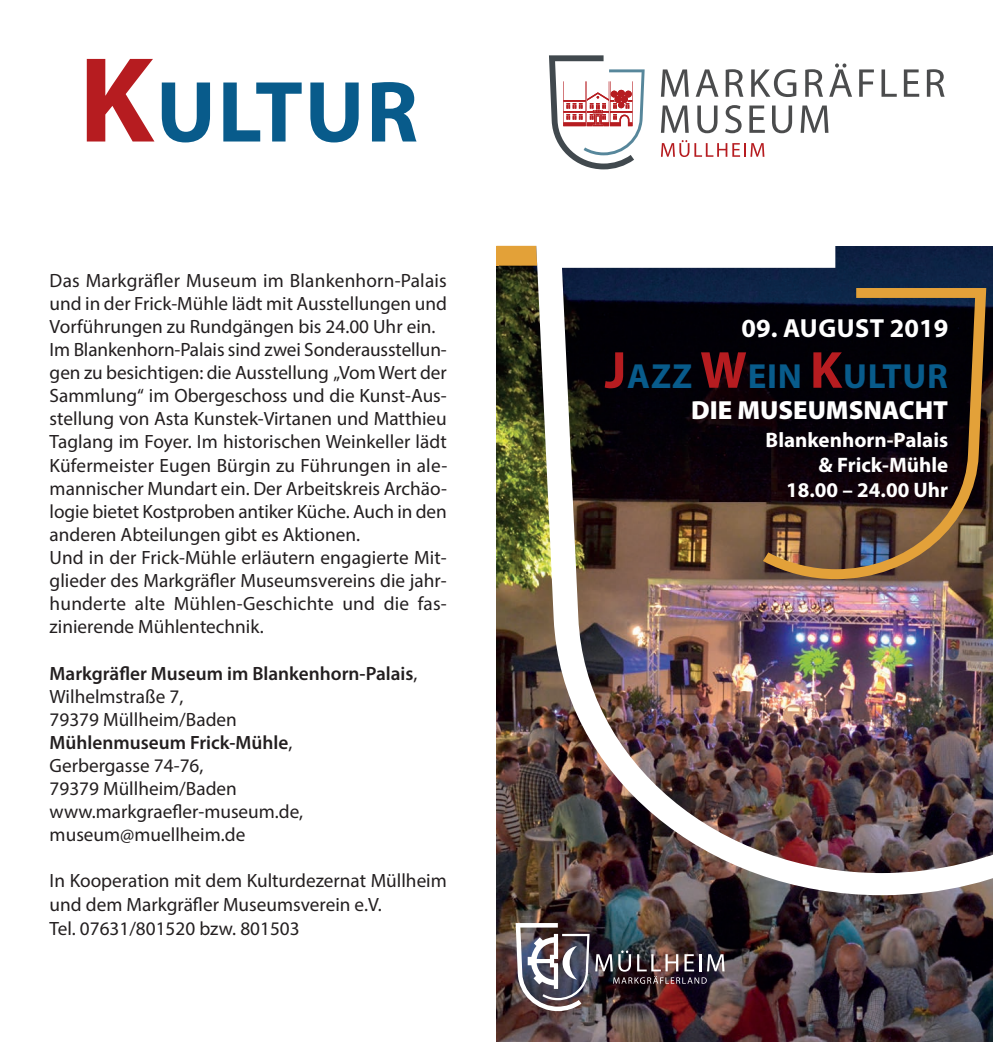
<style>
.page{position:relative;width:993px;height:1042px;background:#fff}
.page>*{position:absolute;margin:0;border:0;box-sizing:border-box;transform-origin:0 0}
.t1{font:700 87.5px "Myriad Pro";letter-spacing:.02em;color:#085b8b}
.t2{font:700 35px "Myriad Pro";letter-spacing:.02em;color:#085b8b}
.t3{font:900 26.25px "Myriad Pro";color:#fff}
.t4{font:700 26.25px "Myriad Pro";color:#fff}
.t5{font:700 21px "Myriad Pro";color:#fff}
.t6{font:19.25px/23.1px "Myriad Pro";color:#231f20;text-align:justify}
.t7{font:600 19.25px "Myriad Pro";color:#231f20}
.s1{font-size:122.5px;color:#b61c20}
.s2{font-weight:400}
.s3{font-size:52.5px;color:#b61c20}
</style>
<div class="page">
<svg style="left:661px;top:140px;width:103px;height:17px"></svg>
<svg style="left:549px;top:55px;width:95px;height:114px"></svg>
<svg style="left:660px;top:69px;width:28px;height:28px"></svg>
<svg style="left:695px;top:69px;width:23px;height:28px"></svg>
<svg style="left:725px;top:69px;width:18px;height:28px"></svg>
<svg style="left:751px;top:69px;width:45px;height:28px"></svg>
<svg style="left:805px;top:69px;width:17px;height:28px"></svg>
<svg style="left:829px;top:63px;width:22px;height:34px"></svg>
<svg style="left:859px;top:69px;width:14px;height:28px"></svg>
<svg style="left:881px;top:69px;width:15px;height:28px"></svg>
<svg style="left:903px;top:69px;width:15px;height:28px"></svg>
<svg style="left:926px;top:69px;width:18px;height:28px"></svg>
<svg style="left:660px;top:106px;width:28px;height:27px"></svg>
<svg style="left:697px;top:106px;width:20px;height:27px"></svg>
<svg style="left:725px;top:105px;width:16px;height:28px"></svg>
<svg style="left:749px;top:106px;width:15px;height:27px"></svg>
<svg style="left:772px;top:106px;width:19px;height:27px"></svg>
<svg style="left:800px;top:106px;width:28px;height:27px"></svg>
<img style="left:496px;top:266px;width:496px;height:776px">
<svg style="left:498px;top:246px;width:38px;height:20px"></svg>
<hr style="left:496px;top:246px;width:2px;height:20px;background:#e3a138">
<img style="left:595px;top:950px;width:129px;height:33px">
<img style="left:515px;top:923px;width:74px;height:88px">
<img style="left:536px;top:246px;width:456px;height:649px">
<p class="t1" style="left:79px;top:79px;width:341px"><span class="s1">K</span>ULTUR</p>
<p class="t6" style="left:50px;top:270px;width:398px">Das Markgräfler Museum im Blankenhorn-Palais und in der Frick-Mühle lädt mit Ausstellungen und Vorführungen zu Rundgängen bis 24.00 Uhr ein.</p>
<p class="t6" style="left:50px;top:340px;width:399px">Im Blankenhorn-Palais sind zwei Sonderausstellun&shy;gen zu besichtigen: die Ausstellung „Vom Wert der Sammlung“ im Obergeschoss und die Kunst-Aus&shy;stellung von Asta Kunstek-Virtanen und Matthieu Taglang im Foyer. Im historischen Weinkeller lädt Küfermeister Eugen Bürgin zu Führungen in ale&shy;mannischer Mundart ein. Der Arbeitskreis Archäo&shy;logie bietet Kostproben antiker Küche. Auch in den anderen Abteilungen gibt es Aktionen.</p>
<p class="t6" style="left:50px;top:547px;width:398px">Und in der Frick-Mühle erläutern engagierte Mit&shy;glieder des Markgräfler Museumsvereins die jahr&shy;hunderte alte Mühlen-Geschichte und die fas&shy;zinierende Mühlentechnik.</p>
<p class="t7" style="left:50px;top:661px;width:369px">Markgräfler Museum im Blankenhorn-Palais<span class="s2">,</span></p>
<p class="t6" style="left:50px;top:686px;width:135px">Wilhelmstraße 7,</p>
<p class="t6" style="left:50px;top:709px;width:189px">79379 Müllheim/Baden</p>
<p class="t7" style="left:50px;top:731px;width:244px">Mühlenmuseum Frick-Mühle<span class="s2">,</span></p>
<p class="t6" style="left:50px;top:755px;width:155px">Gerbergasse 74-76,</p>
<p class="t6" style="left:50px;top:778px;width:189px">79379 Müllheim/Baden</p>
<p class="t6" style="left:50px;top:802px;width:255px">www.markgraefler-museum.de,</p>
<p class="t6" style="left:50px;top:825px;width:197px">museum@muellheim.de</p>
<p class="t6" style="left:50px;top:871px;width:398px">In Kooperation mit dem Kulturdezernat Müllheim und dem Markgräfler Museumsverein e.V.</p>
<p class="t6" style="left:50px;top:918px;width:251px">Tel. 07631/801520 bzw. 801503</p>
<p class="t4" style="left:741px;top:318px;width:208px">09. AUGUST 2019</p>
<p class="t2" style="left:604px;top:363px;width:344px"><span class="s3">J</span>AZZ <span class="s3">W</span>EIN <span class="s3">K</span>ULTUR</p>
<p class="t3" style="left:690px;top:395px;width:259px">DIE MUSEUMSNACHT</p>
<p class="t5" style="left:765px;top:432px;width:184px">Blankenhorn-Palais</p>
<p class="t5" style="left:818px;top:457px;width:131px">&amp; Frick-Mühle</p>
<p class="t5" style="left:785px;top:482px;width:163px">18.00 – 24.00 Uhr</p>
</div>
